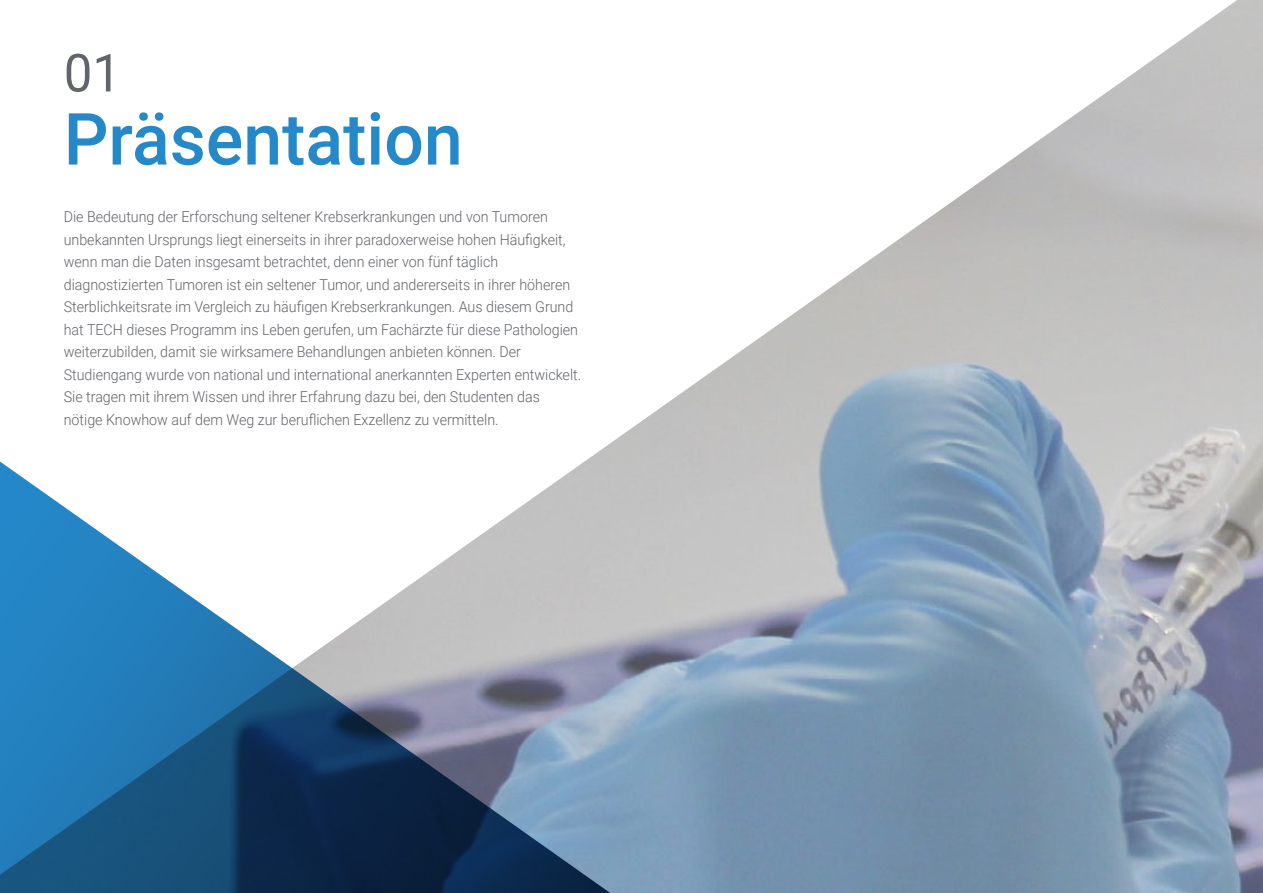
<style>
.page{position:relative;width:1263px;height:893px;background:#fff}
.page>*{position:absolute;margin:0;border:0;box-sizing:border-box;transform-origin:0 0}
.t1{font:500 72px "Roboto";color:#2488c9}
.t2{font:52.5px "Roboto";color:#61646a}
.t3{font:300 15px/22.5px "Roboto";color:#61646a;scale:.95 1}
</style>
<div class="page">
<img style="left:607px;top:0;width:656px;height:893px">
<svg style="left:0;top:446px;width:640px;height:447px"></svg>
<h2 class="t2" style="left:64px;top:36px;width:59px">01</h2>
<h1 class="t1" style="left:64px;top:89px;width:400px">Präsentation</h1>
<p class="t3" style="left:64px;top:205px;width:546px">Die Bedeutung der Erforschung seltener Krebserkrankungen und von Tumoren unbekannten Ursprungs liegt einerseits in ihrer paradoxerweise hohen Häufigkeit, wenn man die Daten insgesamt betrachtet, denn einer von fünf täglich diagnostizierten Tumoren ist ein seltener Tumor, und andererseits in ihrer höheren Sterblichkeitsrate im Vergleich zu häufigen Krebserkrankungen. Aus diesem Grund hat TECH dieses Programm ins Leben gerufen, um Fachärzte für diese Pathologien weiterzubilden, damit sie wirksamere Behandlungen anbieten können. Der Studiengang wurde von national und international anerkannten Experten entwickelt.<br>Sie tragen mit ihrem Wissen und ihrer Erfahrung dazu bei, den Studenten das nötige Knowhow auf dem Weg zur beruflichen Exzellenz zu vermitteln.</p>
</div>
